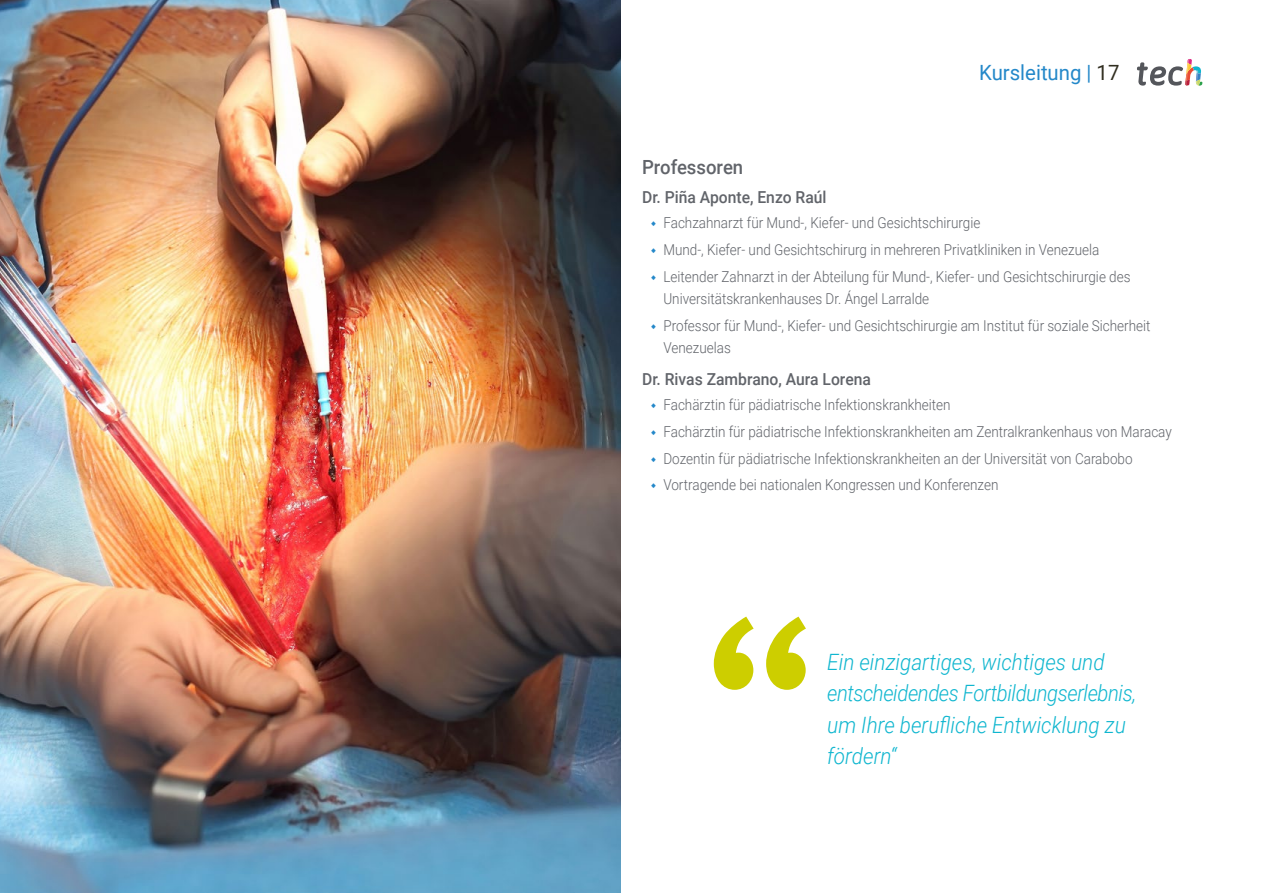
<style>
.page{position:relative;width:1263px;height:893px;background:#fff}
.page>*{position:absolute;margin:0;border:0;box-sizing:border-box;transform-origin:0 0}
.t1{font:italic 300 22.5px/31.5px "Roboto";color:#0fb6cf;scale:.92 1}
.t2{font:21px "Roboto";color:#2488c9}
.t3{font:500 19.5px "Roboto";color:#61646a;scale:.95 1}
.t4{font:500 16.5px "Roboto";color:#61646a;scale:.95 1}
.t5{font:300 15px/26.7px "Roboto";color:#61646a;scale:.9 1}
.s1{color:#312e20}
</style>
<div class="page">
<img style="left:0;top:0;width:621px;height:893px">
<svg style="left:714px;top:617px;width:92px;height:73px"></svg>
<svg style="left:1137px;top:59px;width:65px;height:27px"></svg>
<h2 class="t2" style="left:979px;top:57px;width:142px">Kursleitung | <span class="s1">17</span></h2>
<h3 class="t3" style="left:642px;top:153px;width:108px">Professoren</h3>
<p class="t4" style="left:642px;top:186px;width:196px">Dr. Piña Aponte, Enzo Raúl</p>
<p class="t5" style="left:663px;top:209px;width:521px">Fachzahnarzt für Mund-, Kiefer- und Gesichtschirurgie<br>Mund-, Kiefer- und Gesichtschirurg in mehreren Privatkliniken in Venezuela<br>Leitender Zahnarzt in der Abteilung für Mund-, Kiefer- und Gesichtschirurgie des</p>
<p class="t5" style="left:663px;top:285px;width:543px">Universitätskrankenhauses Dr. Ángel Larralde<br>Professor für Mund-, Kiefer- und Gesichtschirurgie am Institut für soziale Sicherheit</p>
<p class="t5" style="left:663px;top:334px;width:76px">Venezuelas</p>
<p class="t4" style="left:642px;top:368px;width:242px">Dr. Rivas Zambrano, Aura Lorena</p>
<p class="t5" style="left:663px;top:391px;width:566px">Fachärztin für pädiatrische Infektionskrankheiten<br>Fachärztin für pädiatrische Infektionskrankheiten am Zentralkrankenhaus von Maracay Dozentin für pädiatrische Infektionskrankheiten an der Universität von Carabobo Vortragende bei nationalen Kongressen und Konferenzen</p>
<h1 class="t1" style="left:827px;top:645px;width:337px">Ein einzigartiges, wichtiges und entscheidendes Fortbildungserlebnis, um Ihre berufliche Entwicklung zu fördern“</h1>
</div>
